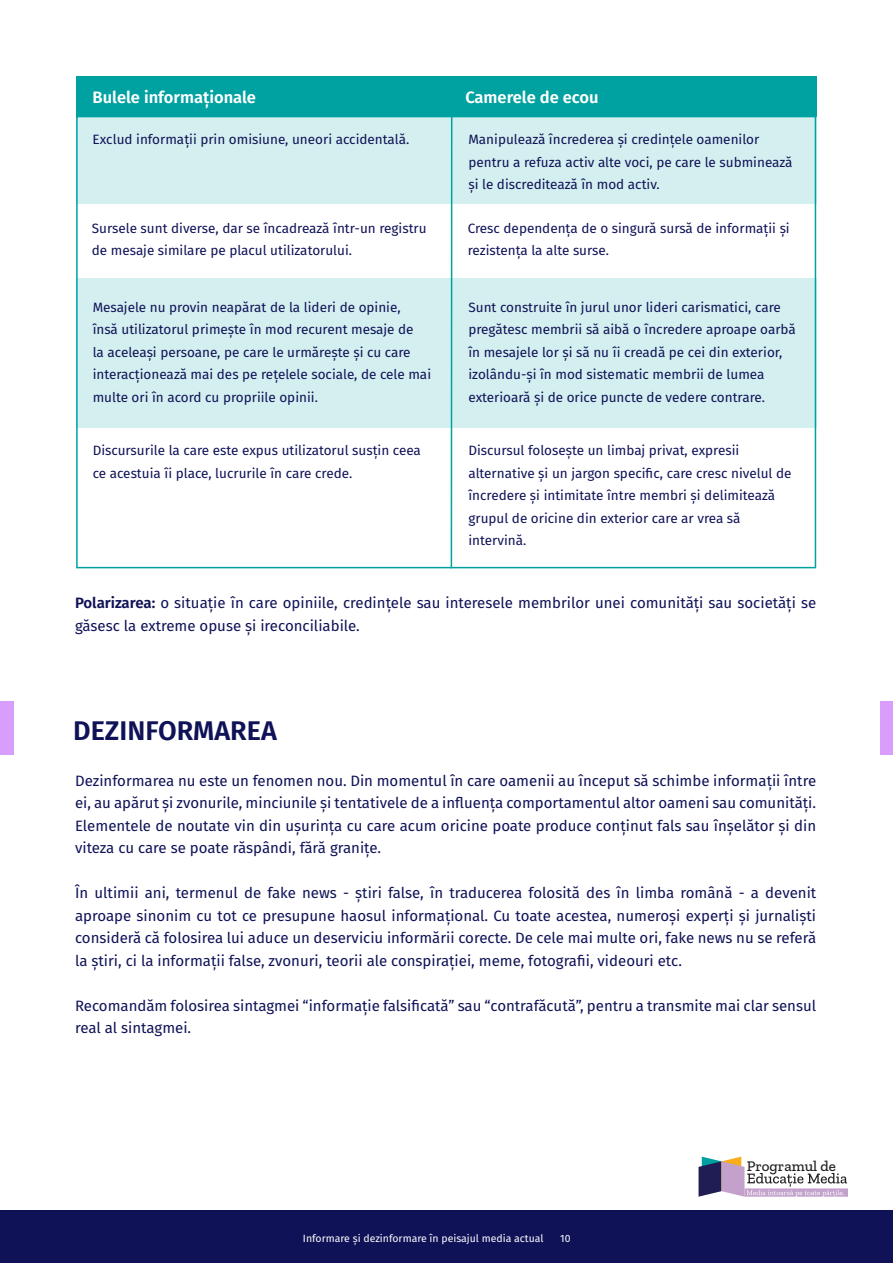
<style>
.page{position:relative;width:893px;height:1263px;background:#fff}
.page>*{position:absolute;margin:0;border:0;box-sizing:border-box;transform-origin:0 0}
.t1{font:600 27px "Fira Sans";color:#0f1257}
.t2{font:600 16.5px "Fira Sans";color:#fff}
.t3{font:15px/22.5px "Fira Sans";color:#0f1257}
.t4{font:500 15px "Zilla Slab";color:#221f20}
.t5{font:13.5px/22.5px "Fira Sans";color:#0f1257}
.t6{font:10.5px "Fira Sans";color:#fff}
.s1{font-weight:600}
</style>
<div class="page">
<div style="left:76px;top:76px;width:740px;height:41px;background:#00a1a1"></div>
<div style="left:76px;top:117px;width:740px;height:87px;background:#d4efef"></div>
<div style="left:76px;top:278px;width:740px;height:150px;background:#d4efef"></div>
<div style="left:76px;top:116px;width:740px;height:452px;border:2px solid #00a1a1"></div>
<hr style="left:451px;top:116px;width:1px;height:452px;background:#00a1a2">
<div style="left:0;top:701px;width:14px;height:53px;background:#d99efc"></div>
<div style="left:881px;top:701px;width:12px;height:53px;background:#d99efc"></div>
<svg style="left:698px;top:1156px;width:150px;height:41px"></svg>
<div style="left:0;top:1211px;width:893px;height:52px;background:#0f1257"></div>
<p class="t2" style="left:93px;top:83px;width:165px">Bulele informaționale</p>
<p class="t2" style="left:465px;top:83px;width:135px">Camerele de ecou</p>
<p class="t5" style="left:93px;top:128px;width:318px">Exclud informații prin omisiune, uneori accidentală.</p>
<p class="t5" style="left:468px;top:128px;width:326px">Manipulează încrederea și credințele oamenilor pentru a refuza activ alte voci, pe care le subminează și le discreditează în mod activ.</p>
<p class="t5" style="left:92px;top:216px;width:336px">Sursele sunt diverse, dar se încadrează într-un registru de mesaje similare pe placul utilizatorului.</p>
<p class="t5" style="left:468px;top:216px;width:324px">Cresc dependența de o singură sursă de informații și rezistența la alte surse.</p>
<p class="t5" style="left:93px;top:295px;width:340px">Mesajele nu provin neapărat de la lideri de opinie,<br>însă utilizatorul primește în mod recurent mesaje de<br>la aceleași persoane, pe care le urmărește și cu care interacționează mai des pe rețelele sociale, de cele mai multe ori în acord cu propriile opinii.</p>
<p class="t5" style="left:468px;top:295px;width:329px">Sunt construite în jurul unor lideri carismatici, care pregătesc membrii să aibă o încredere aproape oarbă în mesajele lor și să nu îi creadă pe cei din exterior, izolându-și în mod sistematic membrii de lumea exterioară și de orice puncte de vedere contrare.</p>
<p class="t5" style="left:93px;top:439px;width:330px">Discursurile la care este expus utilizatorul susțin ceea ce acestuia îi place, lucrurile în care crede.</p>
<p class="t5" style="left:468px;top:439px;width:325px">Discursul folosește un limbaj privat, expresii alternative și un jargon specific, care cresc nivelul de încredere și intimitate între membri și delimitează grupul de oricine din exterior care ar vrea să intervină.</p>
<p class="t3" style="left:75px;top:591px;width:743px"><span class="s1">Polarizarea:</span> o situație în care opiniile, credințele sau interesele membrilor unei comunități sau societăți se găsesc la extreme opuse și ireconciliabile.</p>
<h1 class="t1" style="left:73px;top:708px;width:205px">DEZINFORMAREA</h1>
<p class="t3" style="left:75px;top:769px;width:743px;text-align:justify">Dezinformarea nu este un fenomen nou. Din momentul în care oamenii au început să schimbe informații între ei, au apărut și zvonurile, minciunile și tentativele de a influența comportamentul altor oameni sau comunități.<br>Elementele de noutate vin din ușurința cu care acum oricine poate produce conținut fals sau înșelător și din viteza cu care se poate răspândi, fără granițe.</p>
<p class="t3" style="left:75px;top:881px;width:743px;text-align:justify">În ultimii ani, termenul de fake news - știri false, în traducerea folosită des în limba română - a devenit aproape sinonim cu tot ce presupune haosul informațional. Cu toate acestea, numeroși experți și jurnaliști consideră că folosirea lui aduce un deserviciu informării corecte. De cele mai multe ori, fake news nu se referă la știri, ci la informații false, zvonuri, teorii ale conspirației, meme, fotografii, videouri etc.</p>
<p class="t3" style="left:75px;top:994px;width:743px">Recomandăm folosirea sintagmei “informație falsificată” sau “contrafăcută”, pentru a transmite mai clar sensul real al sintagmei.</p>
<p class="t6" style="left:303px;top:1230px;width:242px">Informare și dezinformare în peisajul media actual</p>
<p class="t6" style="left:560px;top:1230px;width:12px">10</p>
<p class="t4" style="left:747px;top:1157px;width:91px">Programul de</p>
</div>
